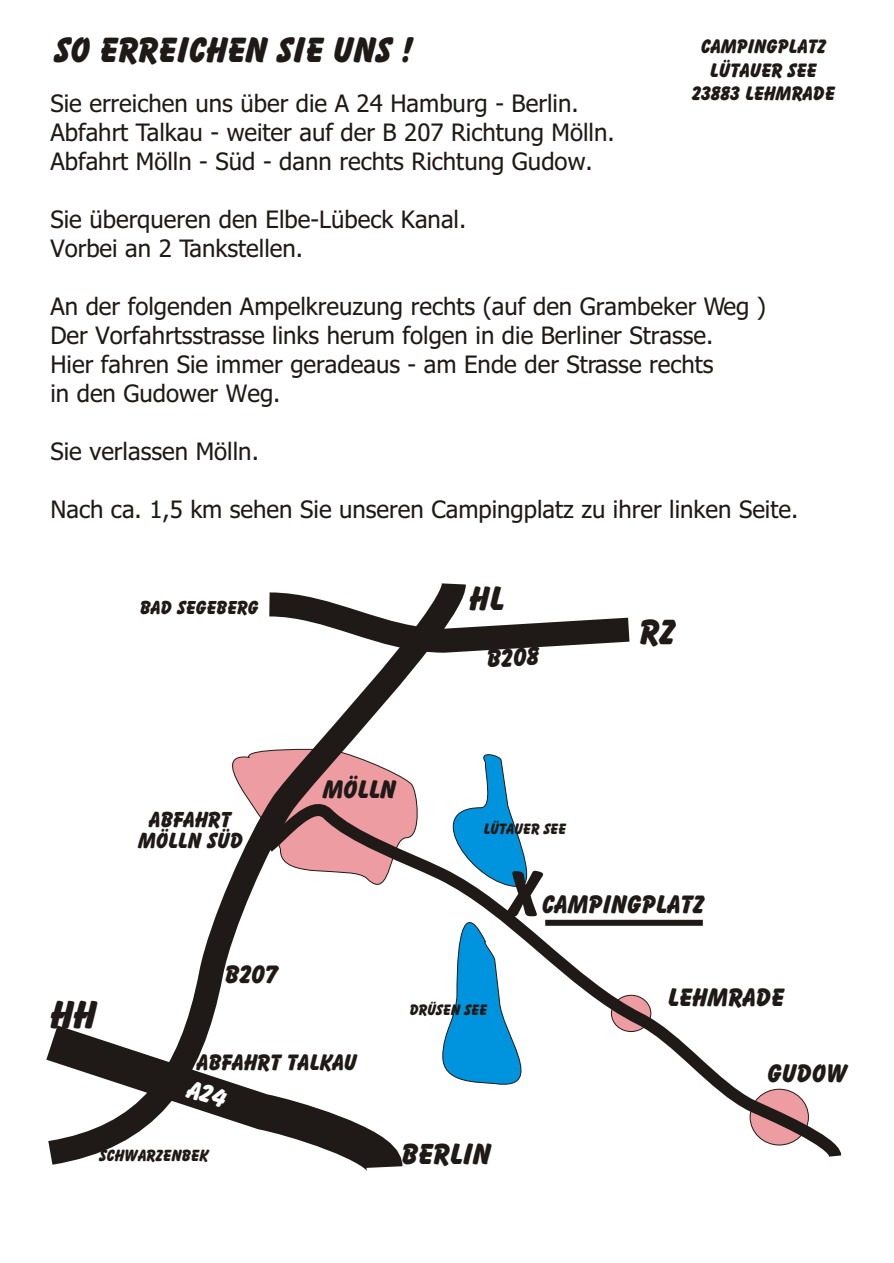
<style>
.page{position:relative;width:894px;height:1263px;background:#fff}
.page>*{position:absolute;margin:0;border:0;box-sizing:border-box;transform-origin:0 0}
.t1{font:64.95px "Balloon X Bd BT";color:#1f1a17}
.t2{font:39.45px "Balloon X Bd BT";color:#1f1a17}
.t3{font:36px "Balloon X Bd BT";color:#1f1a17}
.t4{font:35.85px "Balloon X Bd BT";color:#1f1a17}
.t5{font:34.2px "Balloon X Bd BT";color:#1f1a17}
.t6{font:29.7px "Balloon X Bd BT";color:#1f1a17}
.t7{font:25.8px "Balloon X Bd BT";color:#1f1a17}
.t8{font:24px/29px "Tahoma";color:#1f1a17}
.t9{font:22.8px "Balloon X Bd BT";color:#1f1a17}
.t10{font:22.2px/21.1px "Balloon X Bd BT";color:#1f1a17;text-align:center}
.t11{font:19.95px/23.5px "Balloon X Bd BT";color:#1f1a17;text-align:center}
.t12{font:19.35px "Balloon X Bd BT";color:#1f1a17}
.t13{font:16.65px "Balloon X Bd BT";color:#1f1a17}
.t14{font:15.45px "Balloon X Bd BT";color:#1f1a17}
.t15{font:15.3px "Balloon X Bd BT";color:#1f1a17}
</style>
<div class="page">
<svg style="left:313px;top:665px;width:104px;height:83px"></svg>
<svg style="left:269px;top:583px;width:361px;height:82px"></svg>
<svg style="left:46px;top:1025px;width:322px;height:146px"></svg>
<svg style="left:251px;top:919px;width:591px;height:249px"></svg>
<div style="left:545px;top:920px;width:158px;height:6px;background:#1f1a17"></div>
<svg style="left:185px;top:748px;width:365px;height:360px"></svg>
<h3 class="t3" style="left:55px;top:35px;width:360px">SO ERREICHEN SIE UNS !</h3>
<p class="t11" style="left:692px;top:36px;width:144px">CAMPINGPLATZ<br>LÜTAUER SEE<br>23883 LEHMRADE</p>
<p class="t8" style="left:50px;top:91px;width:566px">Sie erreichen uns über die A 24 Hamburg - Berlin.<br>Abfahrt Talkau - weiter auf der B 207 Richtung Mölln.<br>Abfahrt Mölln - Süd - dann rechts Richtung Gudow.</p>
<p class="t8" style="left:50px;top:207px;width:418px">Sie überqueren den Elbe-Lübeck Kanal.<br>Vorbei an 2 Tankstellen.</p>
<p class="t8" style="left:50px;top:294px;width:717px">An der folgenden Ampelkreuzung rechts (auf den Grambeker Weg )<br>Der Vorfahrtsstrasse links herum folgen in die Berliner Strasse.<br>Hier fahren Sie immer geradeaus - am Ende der Strasse rechts<br>in den Gudower Weg.</p>
<p class="t8" style="left:50px;top:439px;width:210px">Sie verlassen Mölln.</p>
<p class="t8" style="left:50px;top:496px;width:750px">Nach ca. 1,5 km sehen Sie unseren Campingplatz zu ihrer linken Seite.</p>
<p class="t12" style="left:140px;top:599px;width:120px">BAD SEGEBERG</p>
<h3 class="t5" style="left:470px;top:584px;width:37px">HL</h3>
<p class="t7" style="left:486px;top:648px;width:54px;rotate:-3deg">B208</p>
<h3 class="t4" style="left:640px;top:617px;width:38px">RZ</h3>
<h2 class="t2" style="left:50px;top:998px;width:48px">HH</h2>
<p class="t10" style="left:139px;top:811px;width:106px">ABFAHRT<br>MÖLLN SÜD</p>
<p class="t7" style="left:323px;top:779px;width:75px">MÖLLN</p>
<p class="t15" style="left:484px;top:822px;width:84px">LÜTAUER SEE</p>
<h1 class="t1" style="left:508px;top:866px;width:33px">X</h1>
<p class="t7" style="left:542px;top:894px;width:164px">CAMPINGPLATZ</p>
<p class="t7" style="left:225px;top:963px;width:55px">B207</p>
<p class="t9" style="left:197px;top:1053px;width:162px">ABFAHRT TALKAU</p>
<p class="t14" style="left:410px;top:1003px;width:79px">DRÜSEN SEE</p>
<p class="t7" style="left:668px;top:987px;width:118px">LEHMRADE</p>
<p class="t7" style="left:767px;top:1062px;width:81px">GUDOW</p>
<p class="t13" style="left:99px;top:1148px;width:111px">SCHWARZENBEK</p>
<p class="t6" style="left:402px;top:1141px;width:91px">BERLIN</p>
</div>
